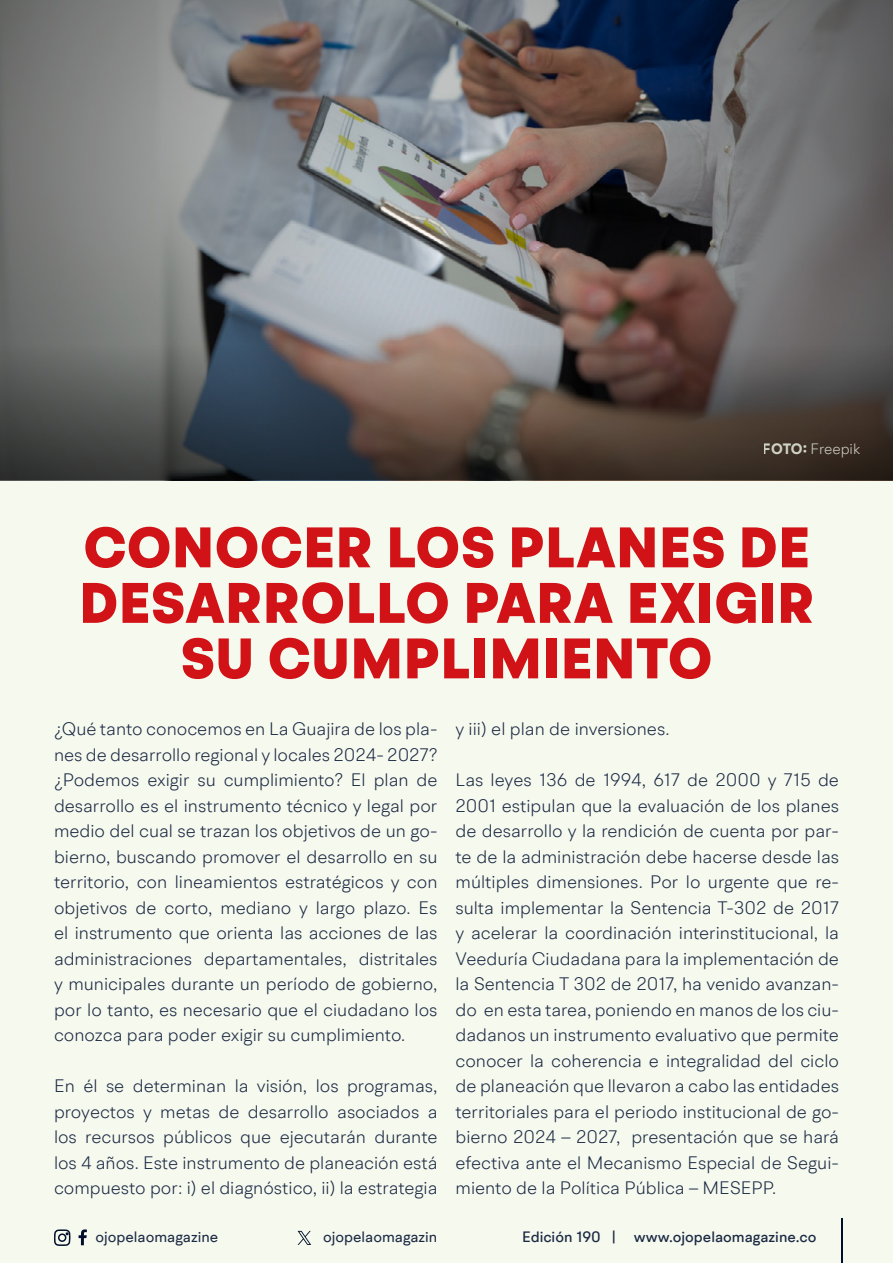
<style>
.page{position:relative;width:893px;height:1263px;background:#f6f9ee}
.page>*{position:absolute;margin:0;border:0;box-sizing:border-box;transform-origin:0 0}
.t1{font:900 57px/55.5px "BR Hendrix";letter-spacing:.01em;color:#d11217;text-align:center}
.t2{font:300 18px/25.5px "BR Hendrix";color:#1b2943;text-align:justify}
.t3{font:500 15px "BR Hendrix";color:#1b2943}
.t4{font:15px "BR Hendrix";color:#1b2943}
.t5{font:300 15px "BR Hendrix";color:#f5faed}
.s1{font-weight:700}
</style>
<div class="page">
<svg style="left:79px;top:1229px;width:8px;height:16px"></svg>
<svg style="left:54px;top:1229px;width:17px;height:17px"></svg>
<hr style="left:841px;top:1219px;width:1px;height:44px;background:#000f2b">
<svg style="left:298px;top:1231px;width:13px;height:14px"></svg>
<img style="left:0;top:0;width:893px;height:344px">
<svg style="left:0;top:344px;width:893px;height:136px;background:#4f4846"></svg>
<p class="t5" style="left:763px;top:439px;width:99px"><span class="s1">FOTO:</span> Freepik</p>
<h1 class="t1" style="left:79px;top:521px;width:737px">CONOCER LOS PLANES DE<br>DESARROLLO PARA EXIGIR<br>SU CUMPLIMIENTO</h1>
<p class="t2" style="left:54px;top:716px;width:385px">¿Qué tanto conocemos en La Guajira de los pla&shy;nes de desarrollo regional y locales 2024- 2027? ¿Podemos exigir su cumplimiento? El plan de desarrollo es el instrumento técnico y legal por medio del cual se trazan los objetivos de un go&shy;bierno, buscando promover el desarrollo en su territorio, con lineamientos estratégicos y con objetivos de corto, mediano y largo plazo. Es el instrumento que orienta las acciones de las administraciones departamentales, distritales y municipales durante un período de gobierno, por lo tanto, es necesario que el ciudadano los conozca para poder exigir su cumplimiento.</p>
<p class="t2" style="left:54px;top:1073px;width:385px">En él se determinan la visión, los programas, proyectos y metas de desarrollo asociados a los recursos públicos que ejecutarán durante los 4 años. Este instrumento de planeación está compuesto por: i) el diagnóstico, ii) la estrategia</p>
<p class="t2" style="left:455px;top:716px;width:216px">y iii) el plan de inversiones.</p>
<p class="t2" style="left:455px;top:767px;width:385px">Las leyes 136 de 1994, 617 de 2000 y 715 de 2001 estipulan que la evaluación de los planes de desarrollo y la rendición de cuenta por par&shy;te de la administración debe hacerse desde las múltiples dimensiones. Por lo urgente que re&shy;sulta implementar la Sentencia T-302 de 2017 y acelerar la coordinación interinstitucional, la Veeduría Ciudadana para la implementación de la Sentencia T 302 de 2017, ha venido avanzan&shy;do en esta tarea, poniendo en manos de los ciu&shy;dadanos un instrumento evaluativo que permite conocer la coherencia e integralidad del ciclo de planeación que llevaron a cabo las entidades territoriales para el periodo institucional de go&shy;bierno 2024 – 2027, presentación que se hará efectiva ante el Mecanismo Especial de Segui&shy;miento de la Política Pública – MESEPP.</p>
<p class="t4" style="left:96px;top:1227px;width:124px">ojopelaomagazine</p>
<p class="t4" style="left:323px;top:1227px;width:116px">ojopelaomagazin</p>
<p class="t3" style="left:522px;top:1227px;width:296px">Edición 190 | www.ojopelaomagazine.co</p>
</div>
